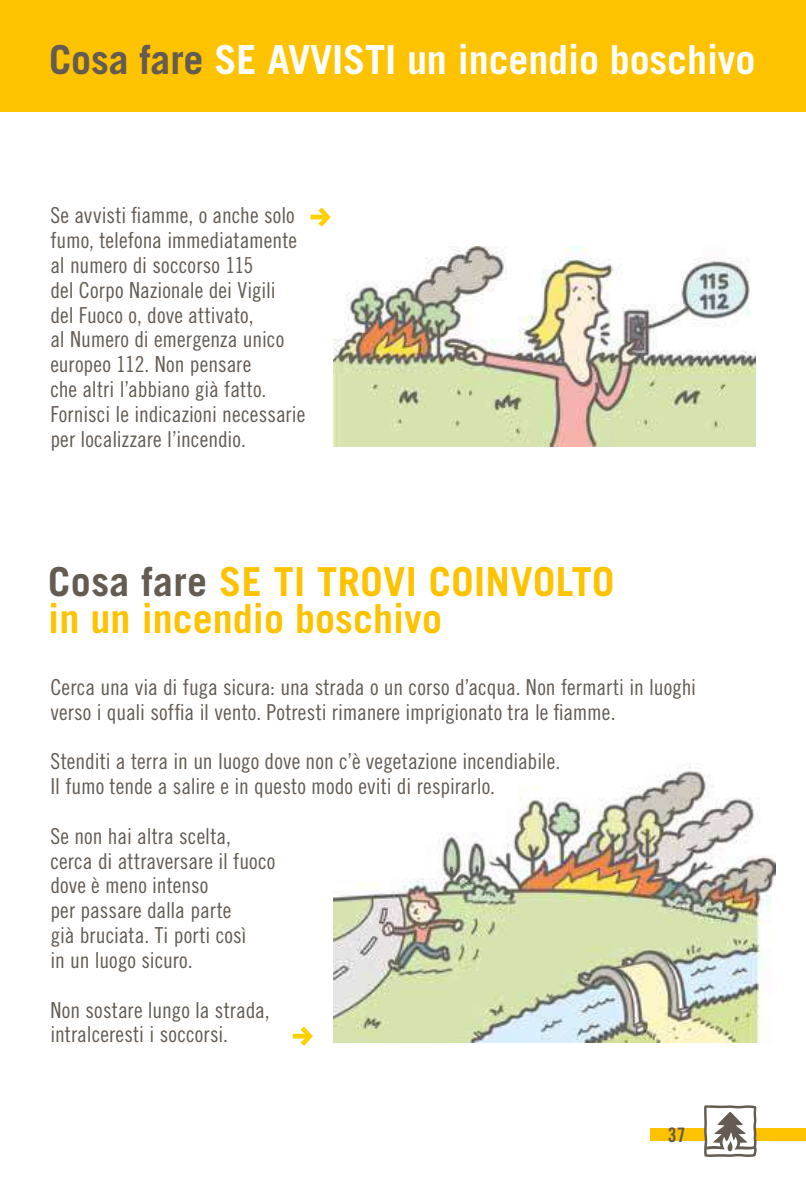
<style>
.page{position:relative;width:806px;height:1191px;background:#fff}
.page>*{position:absolute;margin:0;border:0;box-sizing:border-box;transform-origin:0 0}
.t1{font:700 40px/37.2px "Trade Gothic LT Std";letter-spacing:.01em;color:#fdc300}
.t2{font:700 40px "Trade Gothic LT Std";letter-spacing:-.005em;color:#fff}
.t3{font:22px/24.8px "Trade Gothic LT Std Cn 18";color:#645b52}
.t4{font:20px "Trade Gothic LT Std Bd Cn 20";color:#645b52}
.s1{color:#645b52}
</style>
<div class="page">
<div style="left:649px;top:1128px;width:156px;height:13px;background:#fdc300"></div>
<svg style="left:704px;top:1105px;width:52px;height:52px"></svg>
<div style="left:0;top:0;width:805px;height:112px;background:#fdc300"></div>
<img style="left:334px;top:247px;width:420px;height:200px">
<svg style="left:310px;top:207px;width:20px;height:20px"></svg>
<img style="left:334px;top:766px;width:440px;height:276px">
<svg style="left:292px;top:1026px;width:20px;height:20px"></svg>
<h1 class="t2" style="left:49px;top:36px;width:707px"><span class="s1">Cosa fare</span> SE AVVISTI un incendio boschivo</h1>
<p class="t3" style="left:50px;top:203px;width:256px">Se avvisti fiamme, o anche solo fumo, telefona immediatamente al numero di soccorso 115<br>del Corpo Nazionale dei Vigili<br>del Fuoco o, dove attivato,<br>al Numero di emergenza unico europeo 112. Non pensare<br>che altri l’abbiano già fatto.<br>Fornisci le indicazioni necessarie per localizzare l’incendio.</p>
<h1 class="t1" style="left:48px;top:562px;width:567px"><span class="s1">Cosa fare</span> SE TI TROVI COINVOLTO in un incendio boschivo</h1>
<p class="t3" style="left:50px;top:674px;width:647px">Cerca una via di fuga sicura: una strada o un corso d’acqua. Non fermarti in luoghi verso i quali soffia il vento. Potresti rimanere imprigionato tra le fiamme.</p>
<p class="t3" style="left:50px;top:749px;width:511px">Stenditi a terra in un luogo dove non c’è vegetazione incendiabile.<br>Il fumo tende a salire e in questo modo eviti di respirarlo.</p>
<p class="t3" style="left:50px;top:823px;width:226px">Se non hai altra scelta, cerca di attraversare il fuoco dove è meno intenso<br>per passare dalla parte<br>già bruciata. Ti porti così<br>in un luogo sicuro.</p>
<p class="t3" style="left:50px;top:997px;width:221px">Non sostare lungo la strada, intralceresti i soccorsi.</p>
<p class="t4" style="left:667px;top:1122px;width:19px">37</p>
</div>
